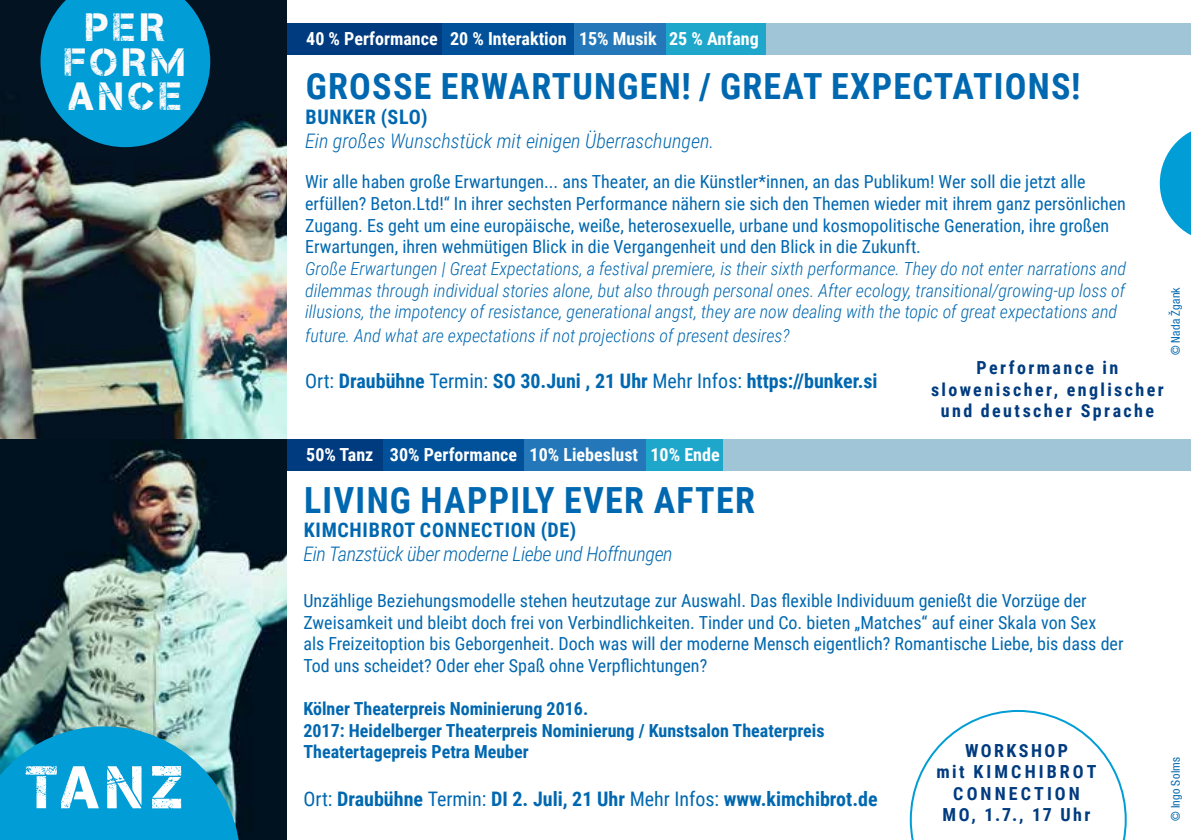
<style>
.page{position:relative;width:1191px;height:840px;background:#fff}
.page>*{position:absolute;margin:0;border:0;box-sizing:border-box;transform-origin:0 0}
.t1{font:60px "Captureit";color:#fff}
.t2{font:39.4px/34.2px "Captureit";letter-spacing:.13em;color:#fbfbfc;text-align:center}
.t3{font:700 36px "Roboto Condensed";letter-spacing:.035em;color:#0068b0}
.t4{font:700 20px "Roboto Condensed";color:#0068b0}
.t5{font:italic 300 20px "Roboto Condensed";letter-spacing:-.01em;color:#0068b0}
.t6{font:700 20px "Roboto Condensed";letter-spacing:.035em;color:#0068b0}
.t7{font:18px/21.6px "Roboto Condensed";color:#0068b0}
.t8{font:italic 300 18px/21.6px "Roboto Condensed";color:#0068b0;text-align:justify}
.t9{font:700 18px/21.6px "Roboto Condensed";color:#0068b0}
.t10{font:700 18px "Roboto Condensed";color:#fff}
.t11{font:700 18px/21.6px "Roboto Condensed";letter-spacing:.135em;color:#003b7f;text-align:center}
.t12{font:700 18px/21.6px "Roboto Condensed";letter-spacing:.17em;color:#003b7f;text-align:center}
.t13{font:condensed 12px "Helvetica Neue LT Com";letter-spacing:.025em;color:#0068b0}
.s1{font-weight:400}
</style>
<div class="page">
<div style="left:523px;top:439px;width:123px;height:31px;background:#2478b9"></div>
<div style="left:286px;top:439px;width:97px;height:31px;background:#003b7f"></div>
<div style="left:383px;top:439px;width:140px;height:31px;background:#005199"></div>
<div style="left:646px;top:439px;width:80px;height:31px;background:#1fa7cb"></div>
<div style="left:573px;top:24px;width:92px;height:31px;background:#2478b9"></div>
<div style="left:286px;top:24px;width:156px;height:31px;background:#003b7f"></div>
<div style="left:442px;top:24px;width:131px;height:31px;background:#005199"></div>
<div style="left:665px;top:24px;width:103px;height:31px;background:#1fa7cb"></div>
<div style="left:723px;top:439px;width:468px;height:31px;background:#a0c5d7"></div>
<div style="left:766px;top:24px;width:425px;height:31px;background:#a0c5d7"></div>
<svg style="left:909px;top:710px;width:217px;height:129px"></svg>
<img style="left:0;top:0;width:286px;height:839px">
<svg style="left:0;top:726px;width:241px;height:113px;background:#159bc9"></svg>
<svg style="left:1159px;top:131px;width:32px;height:104px"></svg>
<svg style="left:40px;top:0;width:170px;height:147px;background:#0086b8"></svg>
<h2 class="t2" style="left:65px;top:10px;width:122px">PER<br>FORM<br>ANCE</h2>
<p class="t10" style="left:306px;top:26px;width:454px">40 % Performance 20 % Interaktion 15% Musik 25 % Anfang</p>
<h3 class="t3" style="left:306px;top:61px;width:776px">GROSSE ERWARTUNGEN! / GREAT EXPECTATIONS!</h3>
<p class="t6" style="left:305px;top:102px;width:124px">BUNKER (SLO)</p>
<p class="t5" style="left:305px;top:126px;width:410px">Ein großes Wunschstück mit einigen Überraschungen.</p>
<p class="t7" style="left:305px;top:170px;width:822px">Wir alle haben große Erwartungen... ans Theater, an die Künstler*innen, an das Publikum! Wer soll die jetzt alle erfüllen? Beton.Ltd!“ In ihrer sechsten Performance nähern sie sich den Themen wieder mit ihrem ganz persönlichen Zugang. Es geht um eine europäische, weiße, heterosexuelle, urbane und kosmopolitische Generation, ihre großen Erwartungen, ihren wehmütigen Blick in die Vergangenheit und den Blick in die Zukunft.</p>
<p class="t8" style="left:305px;top:257px;width:822px">Große Erwartungen | Great Expectations, a festival premiere, is their sixth performance. They do not enter narrations and dilemmas through individual stories alone, but also through personal ones. After ecology, transitional/growing‑up loss of illusions, the impotency of resistance, generational angst, they are now dealing with the topic of great expectations and</p>
<p class="t8" style="left:305px;top:324px;width:486px">future. And what are expectations if not projections of present desires?</p>
<p class="t4" style="left:305px;top:366px;width:574px"><span class="s1">Ort:</span> Draubühne <span class="s1">Termin:</span> SO 30.Juni , 21 Uhr <span class="s1">Mehr Infos:</span> https://bunker.si</p>
<p class="t13" style="left:1168px;top:355px;width:69px;rotate:-90deg">© Nada Žgank</p>
<p class="t11" style="left:931px;top:356px;width:234px">Performance in slowenischer, englischer und deutscher Sprache</p>
<p class="t10" style="left:306px;top:441px;width:415px">50% Tanz 30% Performance 10% Liebeslust 10% Ende</p>
<h3 class="t3" style="left:304px;top:475px;width:452px">LIVING HAPPILY EVER AFTER</h3>
<p class="t6" style="left:304px;top:516px;width:274px">KIMCHIBROT CONNECTION (DE)</p>
<p class="t5" style="left:303px;top:540px;width:371px">Ein Tanzstück über moderne Liebe und Hoffnungen</p>
<p class="t7" style="left:303px;top:588px;width:821px">Unzählige Beziehungsmodelle stehen heutzutage zur Auswahl. Das flexible Individuum genießt die Vorzüge der Zweisamkeit und bleibt doch frei von Verbindlichkeiten. Tinder und Co. bieten „Matches“ auf einer Skala von Sex<br>als Freizeitoption bis Geborgenheit. Doch was will der moderne Mensch eigentlich? Romantische Liebe, bis dass der Tod uns scheidet? Oder eher Spaß ohne Verpflichtungen?</p>
<p class="t9" style="left:303px;top:696px;width:522px">Kölner Theaterpreis Nominierung 2016.<br>2017: Heidelberger Theaterpreis Nominierung / Kunstsalon Theaterpreis<br>Theatertagepreis Petra Meuber</p>
<p class="t4" style="left:303px;top:784px;width:576px"><span class="s1">Ort:</span> Draubühne <span class="s1">Termin:</span> DI 2. Juli, 21 Uhr <span class="s1">Mehr Infos:</span> www.kimchibrot.de</p>
<p class="t12" style="left:936px;top:738px;width:162px">WORKSHOP<br>mit KIMCHIBROT<br>CONNECTION<br>MO, 1.7., 17 Uhr</p>
<h1 class="t1" style="left:26px;top:753px;width:159px">TANZ</h1>
<p class="t13" style="left:1168px;top:820px;width:65px;rotate:-90deg">© Ingo Solms</p>
</div>
